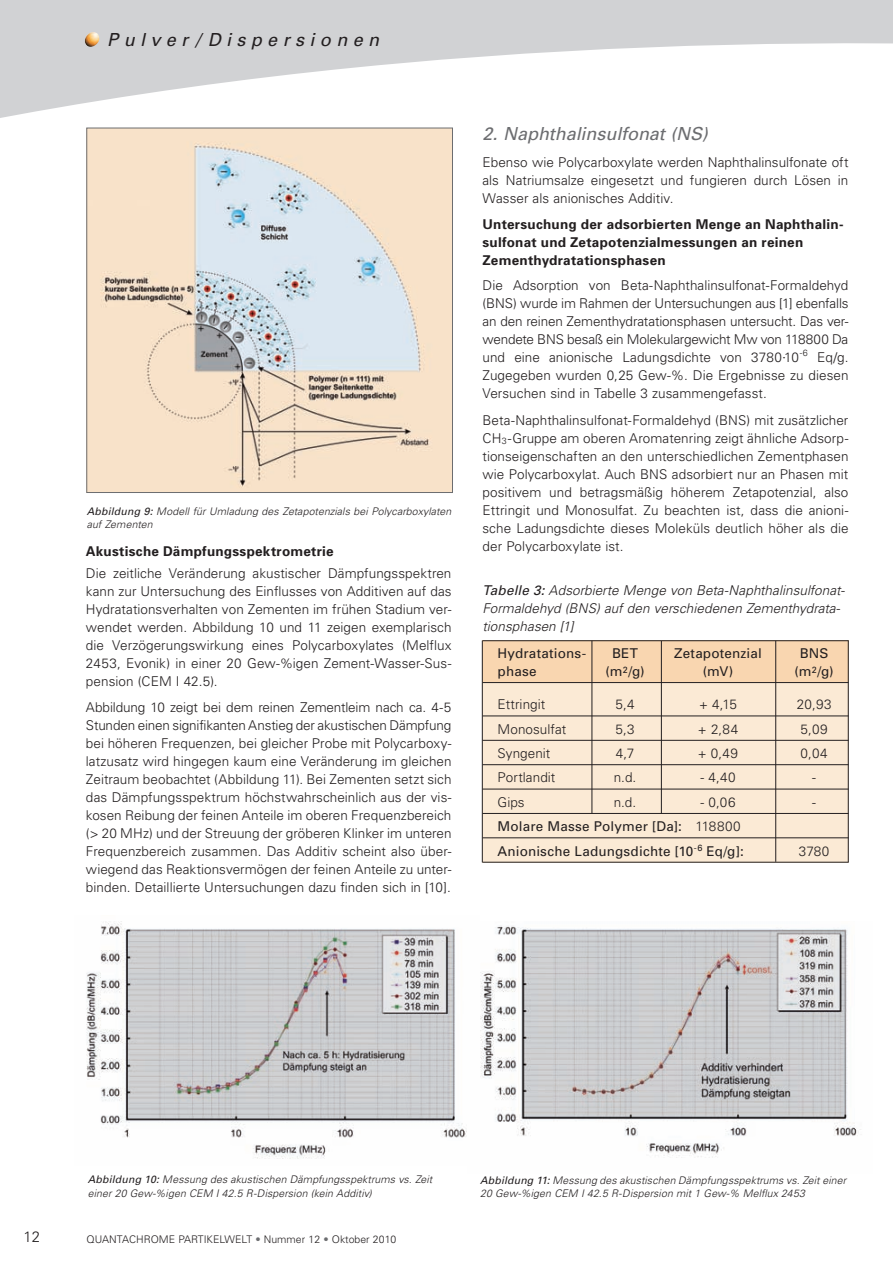
<style>
.page{position:relative;width:893px;height:1263px;background:#fff}
.page>*{position:absolute;margin:0;border:0;box-sizing:border-box;transform-origin:0 0}
.t1{font:italic 18px "Univers";color:#6c6d70}
.t2{font:italic 18px "Univers";letter-spacing:.3em;color:#231f20}
.t3{font:300 15px "Univers";color:#231f20}
.t4{font:300 13.5px/18px "Univers";color:#231f20;text-align:justify}
.t5{font:700 13.5px/18px "Univers";letter-spacing:.015em;color:#231f20}
.t6{font:13.5px/24.5px "Univers";letter-spacing:.015em;color:#231f20}
.t7{font:italic 300 13.5px/18px "Univers";color:#231f20}
.t8{font:italic 300 10.5px/13.5px "Univers";letter-spacing:.01em;color:#231f20}
.t9{font:300 10.5px "Univers";color:#231f20}
.s1{font-weight:400}
.s2{font-weight:300}
.s3{color:#6c6d70}
</style>
<div class="page">
<svg style="left:0;top:0;width:893px;height:118px;fill:#d1d2d4"></svg>
<img style="left:84px;top:32px;width:16px;height:15px">
<img style="left:86px;top:921px;width:381px;height:238px">
<img style="left:480px;top:926px;width:381px;height:232px">
<div style="left:482px;top:675px;width:366px;height:187px;background:#fbead5"></div>
<div style="left:482px;top:641px;width:366px;height:41px;background:#f9d6b0"></div>
<hr style="left:482px;top:640px;width:366px;height:1px;background:#231f20">
<hr style="left:482px;top:682px;width:366px;height:1px;background:#231f20">
<hr style="left:482px;top:716px;width:366px;height:1px;background:#231f20">
<hr style="left:482px;top:740px;width:366px;height:1px;background:#231f20">
<hr style="left:482px;top:764px;width:366px;height:1px;background:#231f20">
<hr style="left:482px;top:789px;width:366px;height:1px;background:#231f20">
<hr style="left:482px;top:813px;width:366px;height:1px;background:#231f20">
<hr style="left:482px;top:838px;width:366px;height:1px;background:#231f20">
<hr style="left:482px;top:862px;width:366px;height:1px;background:#231f20">
<hr style="left:775px;top:641px;width:1px;height:221px;background:#231f20">
<hr style="left:848px;top:640px;width:1px;height:222px;background:#231f20">
<hr style="left:482px;top:641px;width:1px;height:221px;background:#231f20">
<hr style="left:592px;top:641px;width:1px;height:172px;background:#231f20">
<hr style="left:661px;top:641px;width:1px;height:173px;background:#231f20">
<img style="left:88px;top:130px;width:363px;height:361px">
<div style="left:86px;top:128px;width:367px;height:365px;border:1px solid #6c6d70"></div>
<h1 class="t2" style="left:107px;top:33px;width:273px">Pulver/Dispersionen</h1>
<p class="t8" style="left:87px;top:505px;width:366px"><span class="s1">Abbildung 9:</span> Modell für Umladung des Zetapotenzials bei Polycarboxylaten auf Zementen</p>
<p class="t5" style="left:86px;top:544px;width:249px">Akustische Dämpfungsspektrometrie</p>
<p class="t4" style="left:86px;top:565px;width:367px">Die zeitliche Veränderung akustischer Dämpfungsspektren kann zur Untersuchung des Einflusses von Additiven auf das Hydratationsverhalten von Zementen im frühen Stadium ver&shy;wendet werden. Abbildung 10 und 11 zeigen exemplarisch die Verzögerungswirkung eines Polycarboxylates (Melflux 2453, Evonik) in einer 20 Gew-%igen Zement-Wasser-Sus&shy;pension (CEM I 42.5).</p>
<p class="t4" style="left:86px;top:700px;width:367px">Abbildung 10 zeigt bei dem reinen Zementleim nach ca. 4-5<br>Stunden einen signifikanten Anstieg der akustischen Dämpfung bei höheren Frequenzen, bei gleicher Probe mit Polycar boxy&shy;latzusatz wird hingegen kaum eine Veränderung im gleichen Zeitraum beobachtet (Abbildung 11). Bei Zementen setzt sich das Dämpfungsspektrum höchstwahrscheinlich aus der vis&shy;kosen Reibung der feinen Anteile im oberen Frequenzbereich (&gt; 20 MHz) und der Streuung der gröberen Klinker im unteren Frequenzbereich zusammen. Das Additiv scheint also über&shy;wiegend das Reaktionsvermögen der feinen Anteile zu unter&shy;binden. Detaillierte Untersuchungen dazu finden sich in [10].</p>
<h1 class="t1" style="left:482px;top:127px;width:227px">2. Naphthalinsulfonat (NS)</h1>
<p class="t4" style="left:482px;top:154px;width:367px">Ebenso wie Polycarboxylate werden Naphthalinsulfonate oft als Natriumsalze eingesetzt und fungieren durch Lösen in Wasser als anionisches Additiv.</p>
<p class="t5" style="left:482px;top:216px;width:362px">Untersuchung der adsorbierten Menge an Naphthalin&shy;sulfonat und Zetapotenzialmessungen an reinen<br>Zement hydratationsphasen</p>
<p class="t4" style="left:482px;top:277px;width:367px">Die Adsorption von Beta-Naphthalinsulfonat-Formaldehyd (BNS) wurde im Rahmen der Untersuchungen aus [1] ebenfalls an den reinen Zementhydratationsphasen untersucht. Das ver&shy;wendete BNS besaß ein Molekulargewicht Mw von 118800 Da und eine anionische Ladungsdichte von 3780⋅10<sup>-6</sup> Eq/g.<br>Zugegeben wurden 0,25 Gew-%. Die Ergebnisse zu diesen Versuchen sind in Tabelle 3 zusammengefasst.</p>
<p class="t4" style="left:482px;top:412px;width:367px">Beta-Naphthalinsulfonat-Formaldehyd (BNS) mit zusätzlicher CH<sub>3</sub>-Gruppe am oberen Aromatenring zeigt ähnliche Adsorp&shy;tionseigenschaften an den unterschiedlichen Zementphasen wie Polycarboxylat. Auch BNS adsorbiert nur an Phasen mit positivem und betragsmäßig höherem Zetapotenzial, also Ettringit und Monosulfat. Zu beachten ist, dass die anioni&shy;sche Ladungsdichte dieses Moleküls deutlich höher als die der Polycarboxylate ist.</p>
<p class="t7" style="left:482px;top:583px;width:364px"><span class="s1">Tabelle 3:</span> Adsorbierte Menge von Beta-Naphthalinsulfonat-<br>Formaldehyd (BNS) auf den verschiedenen Zement hydrata&shy;tionsphasen [1]</p>
<p class="t6" style="left:497px;top:642px;width:90px">Hydratations-</p>
<p class="t6" style="left:612px;top:642px;width:28px">BET</p>
<p class="t6" style="left:674px;top:642px;width:89px">Zetapotenzial</p>
<p class="t6" style="left:800px;top:642px;width:30px">BNS</p>
<p class="t6" style="left:497px;top:660px;width:41px">phase</p>
<p class="t6" style="left:605px;top:660px;width:41px">(m<sup>2</sup>/g)</p>
<p class="t6" style="left:703px;top:660px;width:32px">(mV)</p>
<p class="t6" style="left:794px;top:660px;width:41px">(m<sup>2</sup>/g)</p>
<p class="t4" style="left:497px;top:697px;width:49px">Ettringit</p>
<p class="t4" style="left:615px;top:697px;width:21px">5,4</p>
<p class="t4" style="left:699px;top:697px;width:40px">+ 4,15</p>
<p class="t4" style="left:797px;top:697px;width:36px">20,93</p>
<p class="t4" style="left:497px;top:721px;width:70px">Monosulfat</p>
<p class="t4" style="left:615px;top:721px;width:21px">5,3</p>
<p class="t4" style="left:698px;top:721px;width:42px">+ 2,84</p>
<p class="t4" style="left:800px;top:721px;width:29px">5,09</p>
<p class="t4" style="left:497px;top:746px;width:54px">Syngenit</p>
<p class="t4" style="left:616px;top:746px;width:20px">4,7</p>
<p class="t4" style="left:698px;top:746px;width:42px">+ 0,49</p>
<p class="t4" style="left:800px;top:746px;width:29px">0,04</p>
<p class="t4" style="left:497px;top:770px;width:59px">Portlandit</p>
<p class="t4" style="left:614px;top:770px;width:24px">n.d.</p>
<p class="t4" style="left:700px;top:770px;width:37px">- 4,40</p>
<p class="t4" style="left:812px;top:770px;width:5px">-</p>
<p class="t4" style="left:497px;top:794px;width:29px">Gips</p>
<p class="t4" style="left:614px;top:794px;width:24px">n.d.</p>
<p class="t4" style="left:700px;top:794px;width:36px">- 0,06</p>
<p class="t4" style="left:812px;top:794px;width:5px">-</p>
<p class="t6" style="left:497px;top:815px;width:248px">Molare Masse Polymer [Da]: <span class="s2">118800<br></span>Anionische Ladungsdichte [10<sup>-6</sup> Eq/g]:</p>
<p class="t4" style="left:799px;top:843px;width:32px">3780</p>
<p class="t8" style="left:88px;top:1174px;width:346px"><span class="s1">Abbildung 10:</span> Messung des akustischen Dämpfungsspektrums vs. Zeit einer 20 Gew-%igen CEM I 42.5 R-Dispersion (kein Additiv)</p>
<p class="t3" style="left:24px;top:1231px;width:18px">12</p>
<p class="t9" style="left:86px;top:1236px;width:311px">QUANTACHROME PARTIKELWELT <span class="s3">•</span> Nummer 12 <span class="s3">•</span> Oktober 2010</p>
<p class="t8" style="left:480px;top:1174px;width:368px"><span class="s1">Abbildung 11:</span> Messung des akustischen Dämpfungsspektrums vs. Zeit einer<br>20 Gew-%igen CEM I 42.5 R-Dispersion mit 1 Gew-% Melflux 2453</p>
</div>
